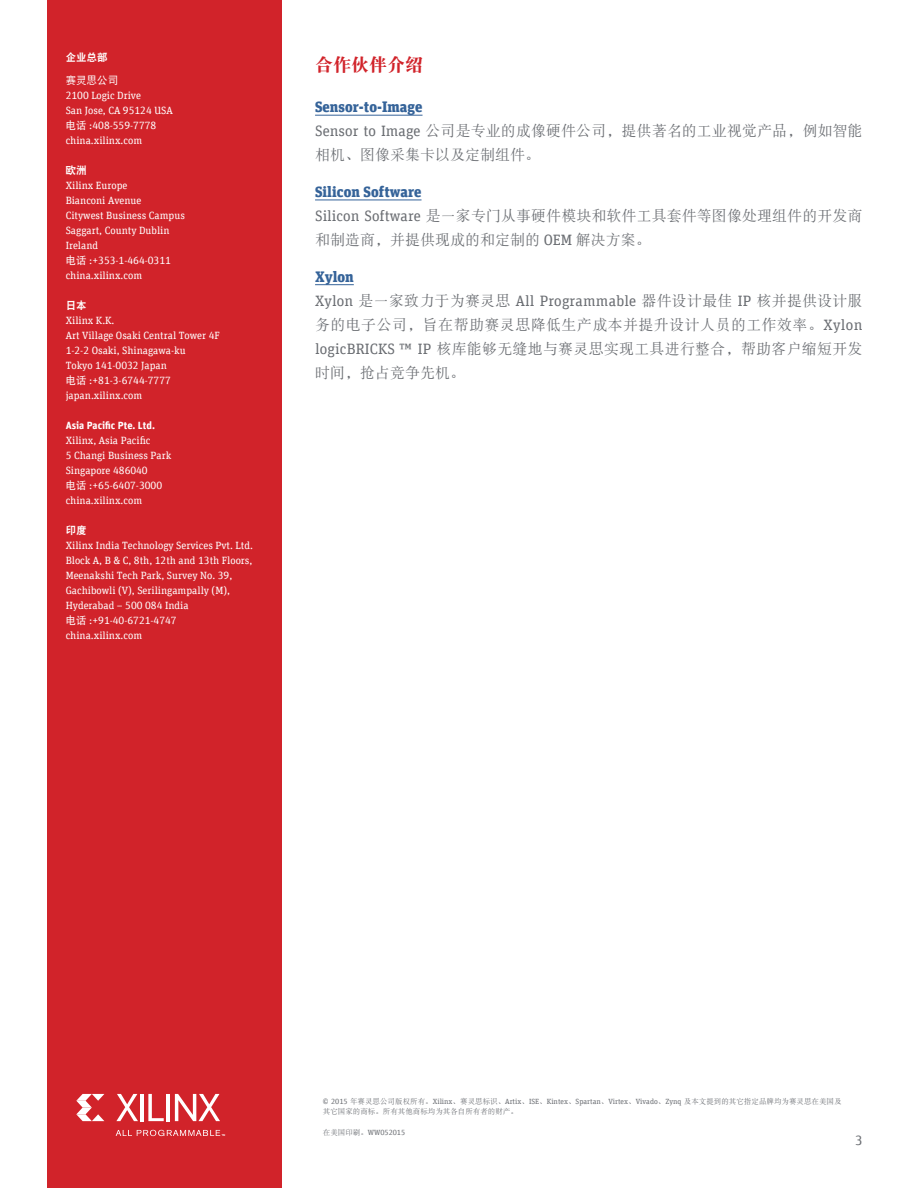
<style>
.page{position:relative;width:918px;height:1188px;background:#fff}
.page>*{position:absolute;margin:0;border:0;box-sizing:border-box;transform-origin:0 0}
.标题{font:18px "DFP Song W9";color:#d1232a}
.正文{font:15px/24px "DF Song W5";letter-spacing:.005em;color:#6a6d72}
.正文-2{font:900 15px "Unit Slab Offc Pro";color:#356399}
.t1{font:13.5px "Unit Slab Offc Pro";color:#6a6d72}
.附文{font:10.5px "Unit Slab Offc Pro";color:#fff}
.附标题1{font:700 10.5px "Unit Offc Pro";color:#fff}
.附标题1-2{font:10.5px "DFP Hei W9";color:#fff}
.附文-2{font:10.5px "DFP Hei W5";color:#fff}
.正文-3{font:7.5px/10.5px "DF Song W5";color:#6a6d72}
.正文-4{font:7.5px "Unit Slab Offc Pro";color:#6a6d72}
.s1{font-family:"DFP Hei W5"}
.s2{font-family:"Unit Slab Offc Pro"}
.s3{font-family:"DF Song W5"}
</style>
<div class="page">
<div style="left:47px;top:0;width:235px;height:1188px;background:#d1232a"></div>
<svg style="left:76px;top:1094px;width:28px;height:27px"></svg>
<svg style="left:116px;top:1094px;width:22px;height:27px"></svg>
<hr style="left:140px;top:1094px;width:4px;height:27px;background:#fff">
<svg style="left:148px;top:1094px;width:16px;height:27px"></svg>
<hr style="left:167px;top:1094px;width:3px;height:27px;background:#fff">
<svg style="left:175px;top:1094px;width:45px;height:27px"></svg>
<svg style="left:116px;top:1130px;width:109px;height:6px"></svg>
<hr style="left:315px;top:115px;width:108px;height:1px;background:#356399">
<hr style="left:315px;top:200px;width:107px;height:1px;background:#356399">
<hr style="left:315px;top:284px;width:39px;height:1px;background:#356399">
<p class="附标题1-2" style="left:66px;top:52px;width:44px">企业总部</p>
<p class="附文-2" style="left:66px;top:75px;width:54px">赛灵思公司</p>
<p class="附文" style="left:66px;top:89px;width:77px">2100 Logic Drive</p>
<p class="附文" style="left:66px;top:104px;width:109px">San Jose, CA 95124 USA</p>
<p class="附文" style="left:66px;top:119px;width:92px"><span class="s1">电话</span> :408-559-7778</p>
<p class="附文" style="left:66px;top:134px;width:78px">china.xilinx.com</p>
<p class="附标题1-2" style="left:66px;top:165px;width:22px">欧洲</p>
<p class="附文" style="left:66px;top:179px;width:63px">Xilinx Europe</p>
<p class="附文" style="left:66px;top:194px;width:77px">Bianconi Avenue</p>
<p class="附文" style="left:66px;top:209px;width:121px">Citywest Business Campus</p>
<p class="附文" style="left:66px;top:224px;width:105px">Saggart, County Dublin</p>
<p class="附文" style="left:66px;top:239px;width:34px">Ireland</p>
<p class="附文" style="left:66px;top:254px;width:107px"><span class="s1">电话</span> :+353-1-464-0311</p>
<p class="附文" style="left:66px;top:269px;width:78px">china.xilinx.com</p>
<p class="附标题1-2" style="left:66px;top:300px;width:22px">日本</p>
<p class="附文" style="left:66px;top:314px;width:50px">Xilinx K.K.</p>
<p class="附文" style="left:66px;top:329px;width:156px">Art Village Osaki Central Tower 4F</p>
<p class="附文" style="left:66px;top:344px;width:122px">1-2-2 Osaki, Shinagawa-ku</p>
<p class="附文" style="left:66px;top:359px;width:103px">Tokyo 141-0032 Japan</p>
<p class="附文" style="left:66px;top:374px;width:107px"><span class="s1">电话</span> :+81-3-6744-7777</p>
<p class="附文" style="left:66px;top:389px;width:78px">japan.xilinx.com</p>
<p class="附标题1" style="left:66px;top:418px;width:91px">Asia Pacific Pte. Ltd.</p>
<p class="附文" style="left:66px;top:434px;width:86px">Xilinx, Asia Pacific</p>
<p class="附文" style="left:66px;top:449px;width:107px">5 Changi Business Park</p>
<p class="附文" style="left:66px;top:464px;width:84px">Singapore 486040</p>
<p class="附文" style="left:66px;top:479px;width:98px"><span class="s1">电话</span> :+65-6407-3000</p>
<p class="附文" style="left:66px;top:494px;width:78px">china.xilinx.com</p>
<p class="附标题1-2" style="left:66px;top:525px;width:22px">印度</p>
<p class="附文" style="left:66px;top:539px;width:189px">Xilinx India Technology Services Pvt. Ltd.</p>
<p class="附文" style="left:66px;top:554px;width:188px">Block A, B &amp; C, 8th, 12th and 13th Floors,</p>
<p class="附文" style="left:66px;top:569px;width:168px">Meenakshi Tech Park, Survey No. 39,</p>
<p class="附文" style="left:66px;top:584px;width:166px">Gachibowli (V), Serilingampally (M),</p>
<p class="附文" style="left:66px;top:599px;width:124px">Hyderabad – 500 084 India</p>
<p class="附文" style="left:66px;top:614px;width:113px"><span class="s1">电话</span> :+91-40-6721-4747</p>
<p class="附文" style="left:66px;top:629px;width:78px">china.xilinx.com</p>
<p class="标题" style="left:315px;top:55px;width:109px">合作伙伴介绍</p>
<p class="正文-2" style="left:315px;top:96px;width:109px">Sensor-to-Image</p>
<p class="正文" style="left:315px;top:119px;width:549px"><span class="s2">Sensor to Image</span> 公司是专业的成像硬件公司，提供著名的工业视觉产品，例如智能相机、图像采集卡以及定制组件。</p>
<p class="正文-2" style="left:315px;top:180px;width:108px">Silicon Software</p>
<p class="正文" style="left:315px;top:204px;width:549px"><span class="s2">Silicon Software</span> 是一家专门从事硬件模块和软件工具套件等图像处理组件的开发商和制造商，并提供现成的和定制的 <span class="s2">OEM</span> 解决方案。</p>
<p class="正文-2" style="left:315px;top:265px;width:40px">Xylon</p>
<p class="正文" style="left:315px;top:288px;width:549px;text-align:justify"><span class="s2">Xylon</span> 是一家致力于为赛灵思 <span class="s2">All Programmable</span> 器件设计最佳 <span class="s2">IP</span> 核并提供设计服务的电子公司，旨在帮助赛灵思降低生产成本并提升设计人员的工作效率。<span class="s2">Xylon logicBRICKS ™ IP</span> 核库能够无缝地与赛灵思实现工具进行整合，帮助客户缩短开发时间，抢占竞争先机。</p>
<p class="正文-3" style="left:323px;top:1096px;width:520px"><span class="s2">© 2015</span> 年赛灵思公司版权所有。<span class="s2">Xilinx</span>、赛灵思标识、<span class="s2">Artix</span>、<span class="s2">ISE</span>、<span class="s2">Kintex</span>、<span class="s2">Spartan</span>、<span class="s2">Virtex</span>、<span class="s2">Vivado</span>、<span class="s2">Zynq</span> 及本文提到的其它指定品牌均为赛灵思在美国及其它国家的商标。所有其他商标均为其各自所有者的财产。</p>
<p class="正文-4" style="left:323px;top:1127px;width:84px"><span class="s3">在美国印刷。</span>WW052015</p>
<p class="t1" style="left:855px;top:1131px;width:9px">3</p>
</div>
